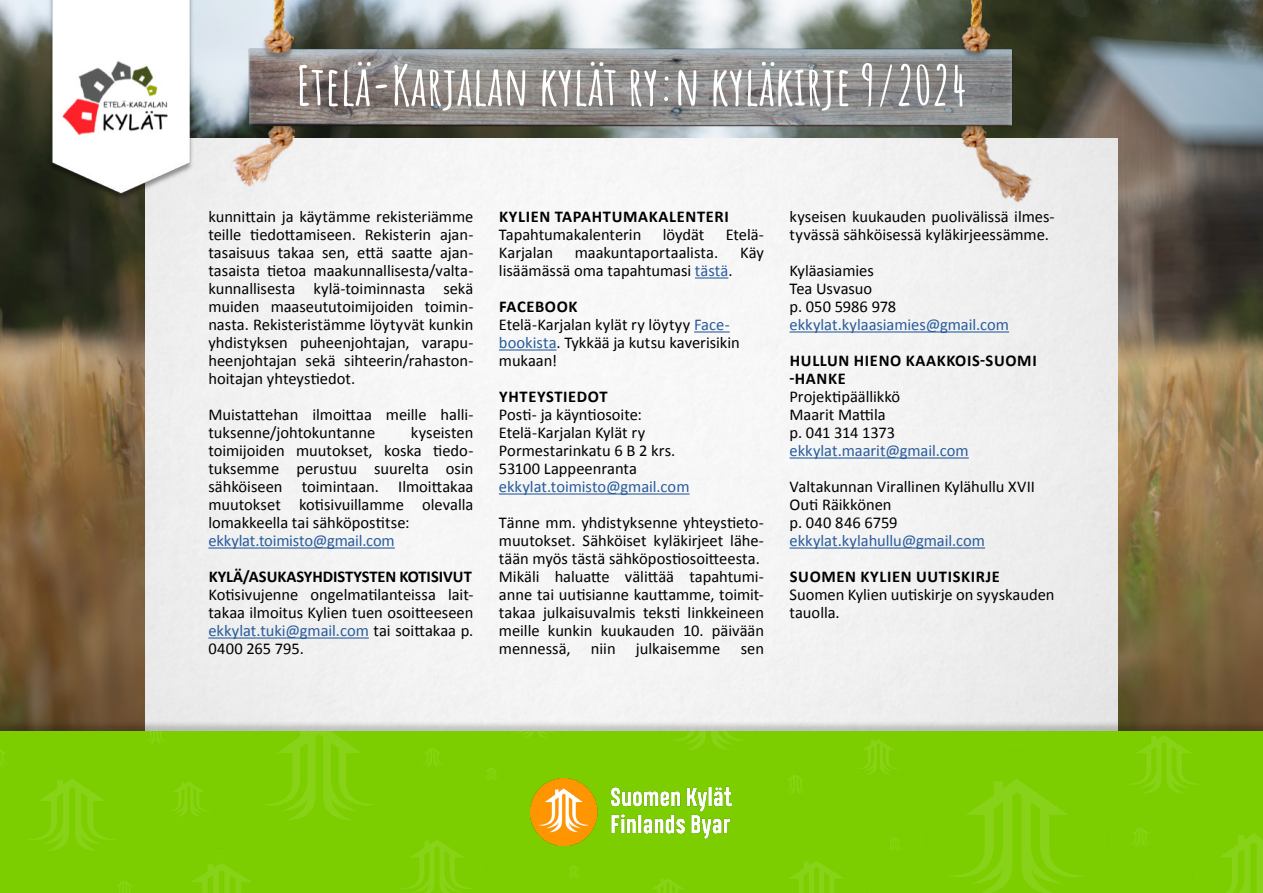
<style>
.page{position:relative;width:1263px;height:893px;background:#fff}
.page>*{position:absolute;margin:0;border:0;box-sizing:border-box;transform-origin:0 0}
.t1{font:700 54px "Amatic SC";color:#fff}
.t2{font:16.5px/18px "Calibri";letter-spacing:-.005em;color:#000}
.t3{font:16.5px "Calibri";letter-spacing:-.005em;color:#275b9b}
.t4{font:700 16.5px/18px "Calibri";letter-spacing:.04em;color:#000}
.t5{font:700 16.5px "Calibri";color:#000}
.s1{color:#275b9b}
.s2{font-weight:700}
</style>
<div class="page">
<img style="left:1117px;top:0;width:146px;height:720px">
<img style="left:0;top:0;width:145px;height:720px">
<img style="left:132px;top:0;width:999px;height:213px">
<img style="left:47px;top:0;width:148px;height:204px">
<div style="left:0;top:720px;width:1263px;height:173px;background:#000;opacity:.2"></div>
<div style="left:0;top:731px;width:1263px;height:162px;background:#7cce00"></div>
<img style="left:530px;top:779px;width:202px;height:67px">
<img style="left:902px;top:726px;width:227px;height:167px">
<img style="left:172px;top:782px;width:34px;height:34px">
<img style="left:861px;top:731px;width:53px;height:61px">
<img style="left:653px;top:878px;width:30px;height:15px">
<img style="left:516px;top:731px;width:39px;height:7px">
<img style="left:1120px;top:824px;width:28px;height:32px">
<img style="left:787px;top:775px;width:16px;height:18px">
<img style="left:890px;top:834px;width:18px;height:23px">
<img style="left:570px;top:866px;width:9px;height:12px">
<img style="left:487px;top:768px;width:9px;height:12px">
<img style="left:424px;top:748px;width:16px;height:18px">
<img style="left:119px;top:888px;width:11px;height:5px">
<img style="left:147px;top:731px;width:17px;height:13px">
<img style="left:266px;top:731px;width:107px;height:89px">
<img style="left:402px;top:840px;width:70px;height:53px">
<img style="left:646px;top:731px;width:98px;height:49px">
<img style="left:0;top:750px;width:132px;height:138px">
<img style="left:192px;top:863px;width:59px;height:30px">
<img style="left:790px;top:861px;width:53px;height:32px">
<img style="left:1221px;top:834px;width:42px;height:59px">
<img style="left:1101px;top:731px;width:97px;height:93px">
<hr style="left:208px;top:547px;width:187px;height:2px;background:#275b9b">
<hr style="left:208px;top:637px;width:161px;height:2px;background:#275b9b">
<hr style="left:695px;top:277px;width:33px;height:2px;background:#275b9b">
<hr style="left:694px;top:331px;width:36px;height:2px;background:#275b9b">
<hr style="left:499px;top:349px;width:57px;height:2px;background:#275b9b">
<hr style="left:499px;top:493px;width:190px;height:2px;background:#275b9b">
<hr style="left:789px;top:331px;width:220px;height:2px;background:#275b9b">
<hr style="left:789px;top:457px;width:180px;height:2px;background:#275b9b">
<hr style="left:789px;top:547px;width:196px;height:2px;background:#275b9b">
<h1 class="t1" style="left:296px;top:44px;width:672px">Etelä-Karjalan kylät ry:n kyläkirje 9/2024</h1>
<p class="t2" style="left:208px;top:207px;width:267px;text-align:justify">kunnittain ja käytämme rekisteriämme teille tiedottamiseen. Rekisterin ajan&shy;tasaisuus takaa sen, että saatte ajan&shy;tasaista tietoa maakunnallisesta/valta&shy;kunnallisesta kylä-toiminnasta sekä muiden maaseututoimijoiden toimin&shy;nasta. Rekisteristämme löytyvät kunkin yhdistyksen puheenjohtajan, varapu&shy;heenjohtajan sekä sihteerin/rahaston&shy;hoitajan yhteystiedot.</p>
<p class="t2" style="left:208px;top:405px;width:267px">Muistattehan ilmoittaa meille halli&shy;tuksenne/johtokuntanne</p>
<p class="t2" style="left:208px;top:423px;width:267px;text-align:justify;text-indent:202px">kyseisten toimijoiden muutokset, koska tiedo&shy;tuksemme perustuu suurelta osin sähköiseen toimintaan. Ilmoittakaa muutokset kotisivuillamme olevalla lomakkeella tai sähköpostitse:</p>
<p class="t3" style="left:208px;top:529px;width:188px">ekkylat.toimisto@gmail.com</p>
<p class="t5" style="left:209px;top:565px;width:265px">KYLÄ/ASUKASYHDISTYSTEN KOTISIVUT</p>
<p class="t2" style="left:208px;top:585px;width:267px;text-align:justify">Kotisivujenne ongelmatilanteissa lait&shy;takaa ilmoitus Kylien tuen osoitteeseen <span class="s1">ekkylat.tuki@gmail.com</span> tai soittakaa p.<br>0400 265 795.</p>
<p class="t4" style="left:499px;top:207px;width:231px">KYLIEN TAPAHTUMAKALENTERI</p>
<p class="t2" style="left:499px;top:225px;width:144px">Tapahtumakalenterin</p>
<p class="t2" style="left:663px;top:225px;width:43px">löydät</p>
<p class="t2" style="left:726px;top:225px;width:40px">Etelä-</p>
<p class="t2" style="left:499px;top:243px;width:56px">Karjalan</p>
<p class="t2" style="left:575px;top:243px;width:145px">maakuntaportaalista.</p>
<p class="t2" style="left:740px;top:243px;width:25px">Käy</p>
<p class="t2" style="left:499px;top:252px;width:235px;line-height:36px">lisäämässä oma tapahtumasi <span class="s1">tästä</span>.<br><span class="s2">FACEBOOK</span></p>
<p class="t2" style="left:499px;top:315px;width:242px">Etelä-Karjalan kylät ry löytyy <span class="s1">Face&shy;bookista</span>. Tykkää ja kutsu kaverisikin mukaan!</p>
<p class="t4" style="left:499px;top:387px;width:110px">YHTEYSTIEDOT</p>
<p class="t2" style="left:499px;top:405px;width:178px">Posti- ja käyntiosoite:<br>Etelä-Karjalan Kylät ry<br>Pormestarinkatu 6 B 2 krs.<br>53100 Lappeenranta</p>
<p class="t3" style="left:499px;top:475px;width:192px">ekkylat.toimisto@gmail.com</p>
<p class="t2" style="left:499px;top:513px;width:267px">Tänne mm. yhdistyksenne yhteystieto&shy;muutokset. Sähköiset kyläkirjeet lähe&shy;tään myös tästä sähköpostiosoitteesta.<br>Mikäli haluatte välittää tapahtumi&shy;anne tai uutisianne kauttamme, toimit&shy;takaa julkaisuvalmis teksti linkkeineen meille kunkin kuukauden 10. päivään mennessä, niin julkaisemme sen</p>
<p class="t2" style="left:789px;top:207px;width:267px">kyseisen kuukauden puolivälissä ilmes&shy;tyvässä sähköisessä kyläkirjeessämme.</p>
<p class="t2" style="left:789px;top:261px;width:108px">Kyläasiamies<br>Tea Usvasuo<br>p. 050 5986 978</p>
<p class="t3" style="left:789px;top:313px;width:221px">ekkylat.kylaasiamies@gmail.com</p>
<p class="t4" style="left:789px;top:351px;width:249px">HULLUN HIENO KAAKKOIS-SUOMI -HANKE</p>
<p class="t2" style="left:789px;top:387px;width:112px">Projektipäällikkö<br>Maarit Mattila p. 041 314 1373</p>
<p class="t3" style="left:789px;top:439px;width:181px">ekkylat.maarit@gmail.com</p>
<p class="t2" style="left:789px;top:477px;width:247px">Valtakunnan Virallinen Kylähullu XVII<br>Outi Räikkönen<br>p. 040 846 6759</p>
<p class="t3" style="left:789px;top:529px;width:197px">ekkylat.kylahullu@gmail.com</p>
<p class="t4" style="left:790px;top:567px;width:212px">SUOMEN KYLIEN UUTISKIRJE</p>
<p class="t2" style="left:789px;top:585px;width:267px">Suomen Kylien uutiskirje on syyskauden tauolla.</p>
</div>
